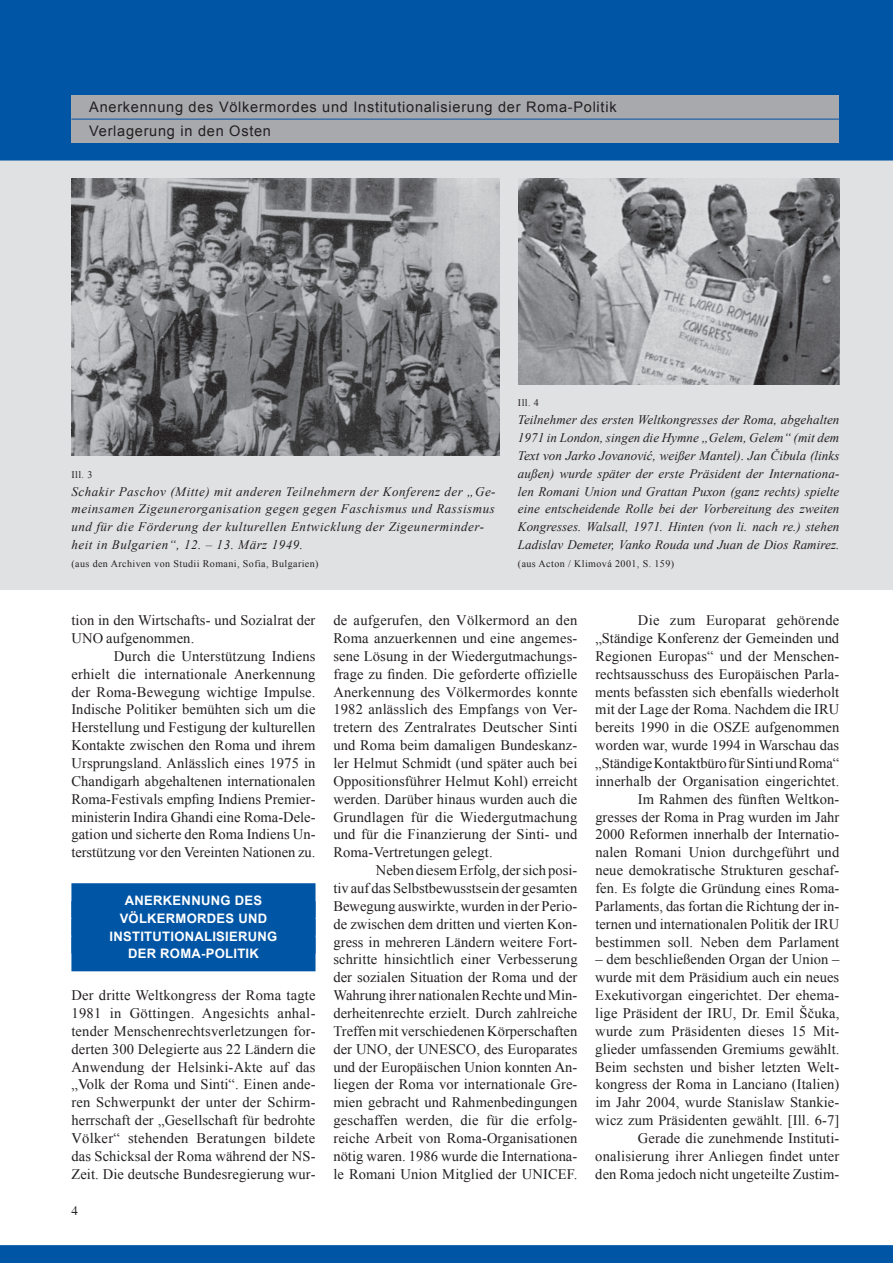
<style>
.page{position:relative;width:893px;height:1263px;background:#fff}
.page>*{position:absolute;margin:0;border:0;box-sizing:border-box;transform-origin:0 0}
.t1{font:14.55px/17.9px "Times New Roman";letter-spacing:.005em;color:#231f20;text-align:justify}
.t2{font:14.55px/24px "Arial";letter-spacing:.05em;color:#231f20}
.t3{font:italic 13.05px/17.9px "Times New Roman";letter-spacing:.04em;color:#231f20}
.t4{font:700 13.05px/17.9px "Arial";letter-spacing:.02em;color:#fff;text-align:center}
.t5{font:10.05px "Times New Roman";letter-spacing:.04em;color:#231f20}
</style>
<div class="page">
<div style="left:0;top:153px;width:893px;height:436px;background:#e0e1e3"></div>
<div style="left:0;top:0;width:893px;height:161px;background:#0155a5"></div>
<div style="left:0;top:1245px;width:893px;height:18px;background:#0155a5"></div>
<div style="left:71px;top:95px;width:768px;height:48px;background:#a8a9ad"></div>
<hr style="left:71px;top:119px;width:768px;height:1px;background:#0155a5">
<img style="left:518px;top:179px;width:321px;height:205px">
<img style="left:71px;top:179px;width:429px;height:276px">
<div style="left:71px;top:883px;width:244px;height:35px;background:#0155a5"></div>
<div style="left:71px;top:901px;width:244px;height:34px;background:#0155a5"></div>
<div style="left:71px;top:919px;width:244px;height:34px;background:#0155a5"></div>
<div style="left:71px;top:937px;width:244px;height:34px;background:#0155a5"></div>
<p class="t2" style="left:89px;top:95px;width:529px">Anerkennung des Völkermordes und I nstitutionalisierung der Roma-Politik<br>Verlagerung in den Osten</p>
<p class="t5" style="left:71px;top:468px;width:22px">Ill. 3</p>
<p class="t3" style="left:71px;top:482px;width:426px">Schakir Paschov (Mitte) mit anderen Teilnehmern der Konferenz der „Ge&shy;meinsamen Zigeunerorganisation gegen gegen Faschismus und Rassismus und für die Förderung der kulturellen Entwicklung der Zigeunerminder&shy;heit in Bulgarien“, 12. – 13. März 1949.</p>
<p class="t5" style="left:71px;top:557px;width:249px">(aus den Archiven von Studii Romani, Sofia, Bulgarien)</p>
<p class="t5" style="left:518px;top:396px;width:22px">Ill. 4</p>
<p class="t3" style="left:518px;top:411px;width:323px;text-align:justify">Teilnehmer des ersten Weltkongresses der Roma, abgehalten 1971 in London, singen die Hymne „Gelem, Gelem“ (mit dem Text von Jarko Jovanović, weißer Mantel). Jan Čibula (links außen) wurde später der erste Präsident der Internationa&shy;len Romani Union und Grattan Puxon (ganz rechts) spielte eine entscheidende Rolle bei der Vorbereitung des zweiten Kongresses. Walsall, 1971. Hinten (von li. nach re.) stehen Ladislav Demeter, Vanko Rouda und Juan de Dios Ramirez.</p>
<p class="t5" style="left:518px;top:557px;width:158px">(aus Acton / Klimová 2001, S. 159)</p>
<p class="t1" style="left:71px;top:611px;width:246px">tion in den Wirtschafts- und Sozialrat der<br>UNO</p>
<p class="t1" style="left:106px;top:629px;width:90px">aufgenommen.</p>
<p class="t1" style="left:114px;top:647px;width:203px">Durch die Unterstützung Indiens</p>
<p class="t1" style="left:71px;top:665px;width:246px">erhielt die internationale Anerkennung</p>
<p class="t1" style="left:71px;top:682px;width:246px">der Roma-Bewegung wichtige Impulse.</p>
<p class="t1" style="left:71px;top:700px;width:246px">Indische Politiker bemühten sich um die</p>
<p class="t1" style="left:71px;top:718px;width:245px">Herstellung und Festigung der kulturellen</p>
<p class="t1" style="left:71px;top:736px;width:246px">Kontakte zwischen den Roma und ihrem</p>
<p class="t1" style="left:71px;top:754px;width:246px">Ursprungsland. Anlässlich eines 1975 in</p>
<p class="t1" style="left:71px;top:772px;width:245px">Chandigarh abgehaltenen internationalen</p>
<p class="t1" style="left:71px;top:790px;width:246px">Roma-Festivals empfing Indiens Premier-</p>
<p class="t1" style="left:71px;top:807px;width:246px">ministerin Indira Ghandi eine Roma-Dele-</p>
<p class="t1" style="left:71px;top:825px;width:246px">gation und sicherte den Roma Indiens Un-</p>
<p class="t1" style="left:71px;top:843px;width:246px">terstützung vor den Vereinten Nationen zu.</p>
<p class="t4" style="left:110px;top:892px;width:169px">ANERKENNUNG DES<br>VÖLKERMORDES UND<br>INSTITUTIONALISIERUNG<br>DER ROMA-POLITIK</p>
<p class="t1" style="left:71px;top:986px;width:246px">Der dritte Weltkongress der Roma tagte 1981 in Göttingen. Angesichts anhal&shy;tender Menschenrechtsverletzungen for&shy;derten 300 Delegierte aus 22 Ländern die Anwendung der Helsinki-Akte auf das „Volk der Roma und Sinti“. Einen ande&shy;ren Schwerpunkt der unter der Schirm&shy;herrschaft der „Gesellschaft für bedrohte Völker“ stehenden Beratungen bildete das Schicksal der Roma während der NS - Zeit. Die deutsche Bundesregierung wur-</p>
<p class="t1" style="left:333px;top:611px;width:246px">de aufgerufen, den Völkermord an den Roma anzuerkennen und eine angemes&shy;sene Lösung in der Wiedergutmachungs&shy;frage zu finden. Die geforderte offizielle Anerkennung des Völkermordes konnte 1982 anlässlich des Empfangs von Ver&shy;tretern des Zentralrates Deutscher Sinti und Roma beim damaligen Bundeskanz&shy;ler Helmut Schmidt (und später auch bei Oppositionsführer Helmut Kohl) erreicht werden. Darüber hinaus wurden auch die Grundlagen für die Wiedergutmachung und für die Finanzierung der Sinti- und Roma-Vertretungen gelegt.</p>
<p class="t1" style="left:333px;top:861px;width:246px;text-indent:43px">Neben diesem Erfolg, der sich posi&shy;tiv auf das Selbstbewusstsein der gesamten Bewegung auswirkte, wurden in der Perio&shy;de zwischen dem dritten und vierten Kon&shy;gress in mehreren Ländern weitere Fort&shy;schritte hinsichtlich einer Verbesserung der sozialen Situation der Roma und der Wahrung ihrer nationalen Rechte und Min&shy;derheitenrechte erzielt. Durch zahlreiche Treffen mit verschiedenen Körperschaften der UNO</p>
<p class="t1" style="left:333px;top:1040px;width:246px;text-indent:143px">, des Europarates und der Europäischen Union konnten An&shy;liegen der Roma vor internationale Gre&shy;mien gebracht und Rahmenbedingungen geschaffen werden, die für die erfolg&shy;reiche Arbeit von Roma-Organisationen nötig waren. 1986 wurde die Internationa&shy;le Romani Union Mitglied der UNICEF</p>
<p class="t1" style="left:388px;top:1040px;width:41px">, der UNESCO</p>
<p class="t1" style="left:574px;top:1165px;width:5px">.</p>
<p class="t1" style="left:638px;top:611px;width:203px">Die zum Europarat gehörende</p>
<p class="t1" style="left:595px;top:629px;width:245px">„Ständige Konferenz der Gemeinden und</p>
<p class="t1" style="left:595px;top:647px;width:246px">Regionen Europas“ und der Menschen-</p>
<p class="t1" style="left:595px;top:665px;width:246px">rechtsausschuss des Europäischen Parla-</p>
<p class="t1" style="left:595px;top:682px;width:245px">ments befassten sich ebenfalls wiederholt</p>
<p class="t1" style="left:595px;top:700px;width:229px">mit der Lage der Roma. Nachdem die IRU</p>
<p class="t1" style="left:595px;top:718px;width:245px">bereits 1990 in die OSZE aufgenommen</p>
<p class="t1" style="left:595px;top:736px;width:245px">worden war, wurde 1994 in Warschau das</p>
<p class="t1" style="left:595px;top:754px;width:246px">„Ständige Kontaktbüro für Sinti und Roma“</p>
<p class="t1" style="left:595px;top:772px;width:246px">innerhalb der Organisation eingerichtet.</p>
<p class="t1" style="left:638px;top:790px;width:203px">Im Rahmen des fünften Weltkon-</p>
<p class="t1" style="left:595px;top:807px;width:246px">gresses der Roma in Prag wurden im Jahr</p>
<p class="t1" style="left:595px;top:825px;width:246px">2000 Reformen innerhalb der Internatio-</p>
<p class="t1" style="left:595px;top:843px;width:245px">nalen Romani Union durchgeführt und</p>
<p class="t1" style="left:595px;top:861px;width:246px">neue demokratische Strukturen geschaf-</p>
<p class="t1" style="left:595px;top:879px;width:246px">fen. Es folgte die Gründung eines Roma-</p>
<p class="t1" style="left:595px;top:897px;width:246px">Parlaments, das fortan die Richtung der in-</p>
<p class="t1" style="left:595px;top:915px;width:229px">ternen und internationalen Politik der IRU</p>
<p class="t1" style="left:595px;top:932px;width:246px">bestimmen soll. Neben dem Parlament</p>
<p class="t1" style="left:595px;top:950px;width:246px;text-align:right">– dem beschließenden Organ der Union – wurde mit dem Präsidium auch ein neues Exekutivorgan eingerichtet. Der ehema&shy;lige Präsident der IRU, Dr. Emil Ščuka, wurde zum Präsidenten dieses 15 Mit&shy;glieder umfassenden Gremiums gewählt.<br>Beim sechsten und bisher letzten Welt&shy;kongress der Roma in Lanciano (Italien) im Jahr 2004, wurde Stanislaw Stankie&shy;wicz zum Präsidenten gewählt. [Ill. 6-7] Gerade die zunehmende Instituti&shy;onalisierung ihrer Anliegen findet unter den Roma jedoch nicht ungeteilte Zustim-</p>
</div>
